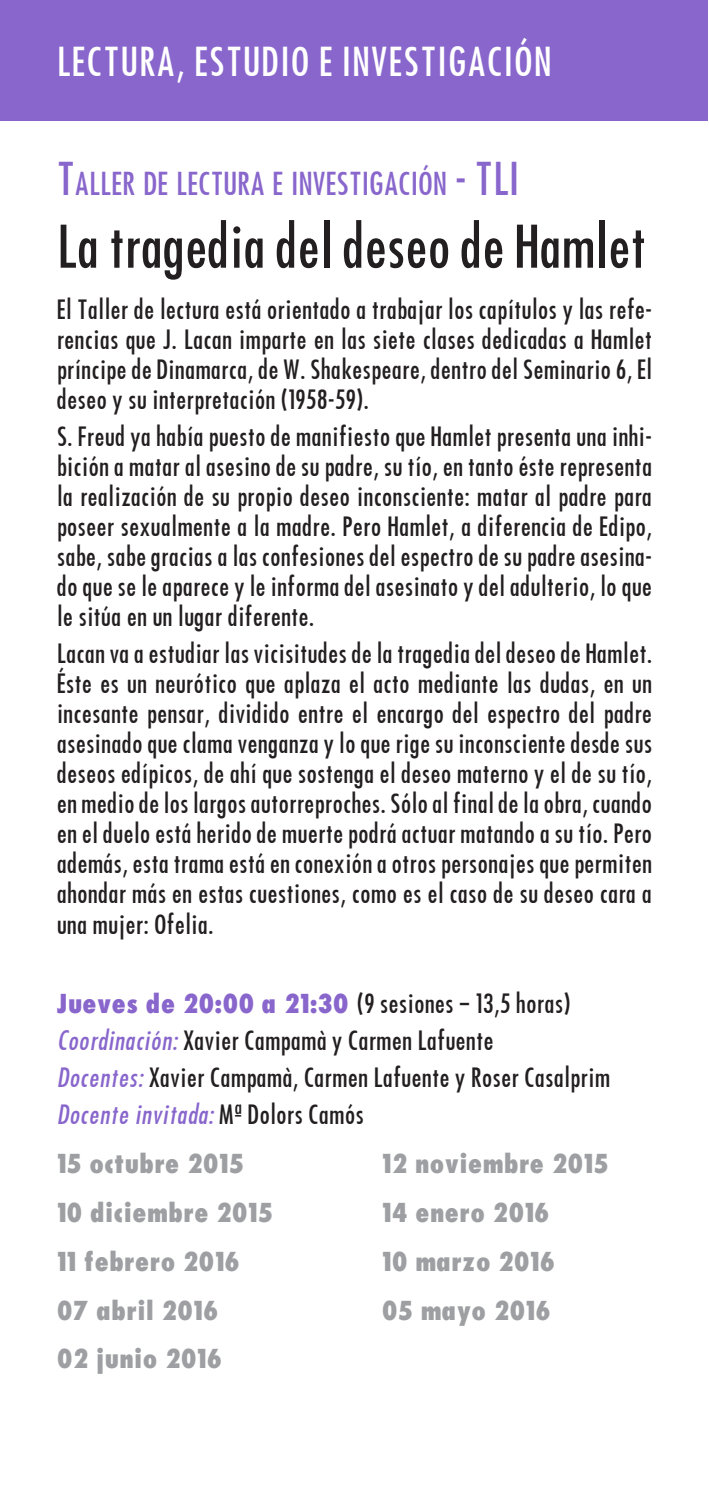
<style>
.page{position:relative;width:709px;height:1489px;background:#fff}
.page>*{position:absolute;margin:0;border:0;box-sizing:border-box;transform-origin:0 0}
.t1{font:55px "Futura Cond Demi";letter-spacing:-.01em;color:#231f20}
.t2{font:37.5px "Futura Cond Demi";letter-spacing:.03em;color:#fff}
.t3{font:29.75px "Futura Cond Demi";color:#86c}
.t4{font:25px/30px "Futura Cond Demi";color:#231f20;text-align:justify}
.t5{font:25px "Futura Cond X Boold";color:#9d9fa2}
.s1{font-size:42.5px}
.s2{font-family:"Futura Cond X Boold";color:#86c}
.s3{font-style:italic;color:#86c}
</style>
<div class="page">
<div style="left:0;top:1px;width:708px;height:119px;background:#86c"></div>
<h2 class="t2" style="left:57px;top:37px;width:496px">LECTURA, ESTUDIO E INVESTIGACIÓN</h2>
<p class="t3" style="left:57px;top:164px;width:464px"><span class="s1">T</span>ALLER DE LECTURA E INVESTIGACIÓN <span class="s1">- TLI</span></p>
<h1 class="t1" style="left:57px;top:211px;width:591px">La tragedia del deseo de Hamlet</h1>
<p class="t4" style="left:57px;top:294px;width:597px">El Taller de lectura está orientado a trabajar los capítulos y las refe&shy;rencias que J. Lacan imparte en las siete clases dedicadas a Hamlet príncipe de Dinamarca, de W. Shakespeare, dentro del Seminario 6, El deseo y su interpretación (1958-59).</p>
<p class="t4" style="left:57px;top:421px;width:597px">S. Freud ya había puesto de manifiesto que Hamlet presenta una inhi&shy;bición a matar al asesino de su padre, su tío, en tanto éste representa la realización de su propio deseo inconsciente: matar al padre para poseer sexualmente a la madre. Pero Hamlet, a diferencia de Edipo, sabe, sabe gracias a las confesiones del espectro de su padre asesina&shy;do que se le aparece y le informa del asesinato y del adulterio, lo que le sitúa en un lugar diferente.</p>
<p class="t4" style="left:57px;top:638px;width:597px">Lacan va a estudiar las vicisitudes de la tragedia del deseo de Hamlet.<br>Éste es un neurótico que aplaza el acto mediante las dudas, en un incesante pensar, dividido entre el encargo del espectro del padre asesinado que clama venganza y lo que rige su inconsciente desde sus deseos edípicos, de ahí que sostenga el deseo materno y el de su tío, en medio de los largos autorreproches. Sólo al final de la obra, cuando en el duelo está herido de muerte podrá actuar matando a su tío. Pero además, esta trama está en conexión a otros personajes que permiten ahondar más en estas cuestiones, como es el caso de su deseo cara a una mujer: Ofelia.</p>
<p class="t4" style="left:57px;top:984px;width:555px;line-height:37px;text-align:left"><span class="s2">Jueves de 20:00 a 21:30</span> (9 sesiones – 13,5 horas)<br><span class="s3">Coordinación:</span> Xavier Campamà y Carmen Lafuente<br><span class="s3">Docentes:</span> Xavier Campamà, Carmen Lafuente y Roser Casalprim <span class="s3">Docente invitada:</span> Mª Dolors Camós</p>
<p class="t5" style="left:57px;top:1146px;width:189px">15 octubre 2015</p>
<p class="t5" style="left:382px;top:1146px;width:228px">12 noviembre 2015</p>
<p class="t5" style="left:57px;top:1195px;width:218px">10 diciembre 2015</p>
<p class="t5" style="left:382px;top:1195px;width:169px">14 enero 2016</p>
<p class="t5" style="left:57px;top:1244px;width:185px">11 febrero 2016</p>
<p class="t5" style="left:382px;top:1244px;width:175px">10 marzo 2016</p>
<p class="t5" style="left:57px;top:1292px;width:163px">07 abril 2016</p>
<p class="t5" style="left:382px;top:1292px;width:170px">05 mayo 2016</p>
<p class="t5" style="left:57px;top:1341px;width:167px">02 junio 2016</p>
</div>
